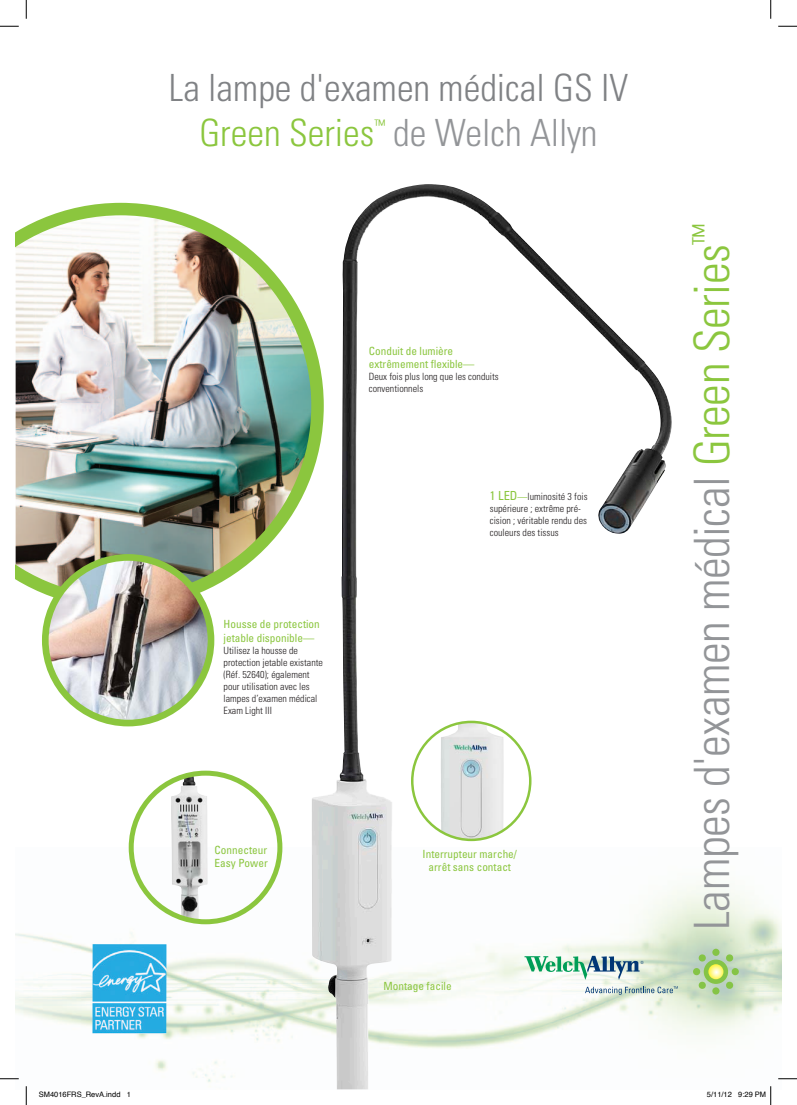
<style>
.page{position:relative;width:797px;height:1105px;background:#fff}
.page>*{position:absolute;margin:0;border:0;box-sizing:border-box;transform-origin:0 0}
.t1{font:300 condensed 48.75px "Univers";letter-spacing:-.01em;color:#939598}
.t2{font:300 condensed 37.5px/45px "Univers";color:#808285}
.t3{font:300 condensed 37.5px "Univers";color:#939598}
.t4{font:300 condensed 14.62px "Univers";color:#8bc63e}
.t5{font:condensed 11.25px/13.5px "Univers";color:#8bc63e}
.t6{font:300 condensed 10px/12px "Univers";color:#231f20}
.t7{font:7.5px "Helvetica";color:#000}
.s1{color:#8bc63e}
.s2{font-weight:400;font-size:12.5px;color:#8bc63e}
.s3{font-weight:400;color:#8bc63e}
</style>
<div class="page">
<img style="left:16px;top:847px;width:765px;height:242px">
<img style="left:311px;top:186px;width:351px;height:903px">
<div style="left:712px;top:949px;width:7px;height:7px;background:#85c446;border-radius:50%"></div>
<div style="left:712px;top:987px;width:7px;height:7px;background:#85c446;border-radius:50%"></div>
<div style="left:693px;top:968px;width:7px;height:7px;background:#85c446;border-radius:50%"></div>
<div style="left:731px;top:968px;width:7px;height:7px;background:#85c446;border-radius:50%"></div>
<svg style="left:698px;top:954px;width:35px;height:35px"></svg>
<svg style="left:524px;top:956px;width:119px;height:24px"></svg>
<svg style="left:585px;top:986px;width:92px;height:9px"></svg>
<img style="left:92px;top:944px;width:74px;height:90px">
<img style="left:16px;top:203px;width:308px;height:406px">
<img style="left:171px;top:776px;width:37px;height:145px">
<div style="left:129px;top:771px;width:153px;height:153px;border:5px solid #8bc63e;border-radius:50%"></div>
<img style="left:45px;top:557px;width:166px;height:166px;border-radius:83px">
<div style="left:42px;top:554px;width:172px;height:172px;border:7px solid #8bc63e;border-radius:50%"></div>
<div style="left:412px;top:722px;width:118px;height:118px;background:#fff;border-radius:50%"></div>
<img style="left:440px;top:722px;width:63px;height:118px">
<div style="left:411px;top:721px;width:120px;height:120px;border:2px solid #8bc63e;border-radius:50%"></div>
<svg style="left:0;top:25px;width:19px;height:2px"></svg>
<svg style="left:778px;top:25px;width:19px;height:2px"></svg>
<svg style="left:0;top:1078px;width:19px;height:1px"></svg>
<svg style="left:778px;top:1078px;width:19px;height:1px"></svg>
<svg style="left:25px;top:0;width:2px;height:19px"></svg>
<svg style="left:25px;top:1086px;width:2px;height:19px"></svg>
<svg style="left:770px;top:0;width:1px;height:19px"></svg>
<svg style="left:738px;top:1086px;width:33px;height:19px"></svg>
<p class="t2" style="left:199px;top:65px;width:430px;text-indent:-31px">La lampe d'examen médical GS IV<br><span class="s1">Green Series</span></p>
<p class="t4" style="left:374px;top:116px;width:12px">™</p>
<p class="t3" style="left:393px;top:110px;width:206px">de Welch Allyn</p>
<p class="t5" style="left:369px;top:344px;width:107px">Conduit de lumière extrêmement flexible—</p>
<p class="t6" style="left:369px;top:371px;width:131px">Deux fois plus long que les conduits conventionnels</p>
<p class="t5" style="left:224px;top:617px;width:98px">Housse de protection jetable disponible—</p>
<p class="t6" style="left:224px;top:644px;width:101px">Utilisez la housse de protection jetable existante (Réf. 52640); également pour utilisation avec les lampes d’examen médical<br>Exam Light III</p>
<p class="t5" style="left:215px;top:843px;width:55px">Connecteur<br>Easy Power</p>
<p class="t6" style="left:490px;top:491px;width:99px"><span class="s2">1 LED</span><span class="s3">—</span>luminosité 3 fois supérieure ; extrême pré&shy;cision ; véritable rendu des couleurs des tissus</p>
<p class="t5" style="left:422px;top:847px;width:96px;text-align:center">Interrupteur marche/ arrêt sans contact</p>
<p class="t5" style="left:383px;top:979px;width:70px">Montage facile</p>
<p class="t1" style="left:682px;top:930px;width:707px;rotate:-90deg">Lampes d'examen médical <span class="s1">Green Series</span><sup>™</sup></p>
<p class="t7" style="left:39px;top:1089px;width:94px">SM4016FRS_RevA.indd 1</p>
<p class="t7" style="left:707px;top:1089px;width:61px">5/11/12 9:29 PM</p>
</div>
